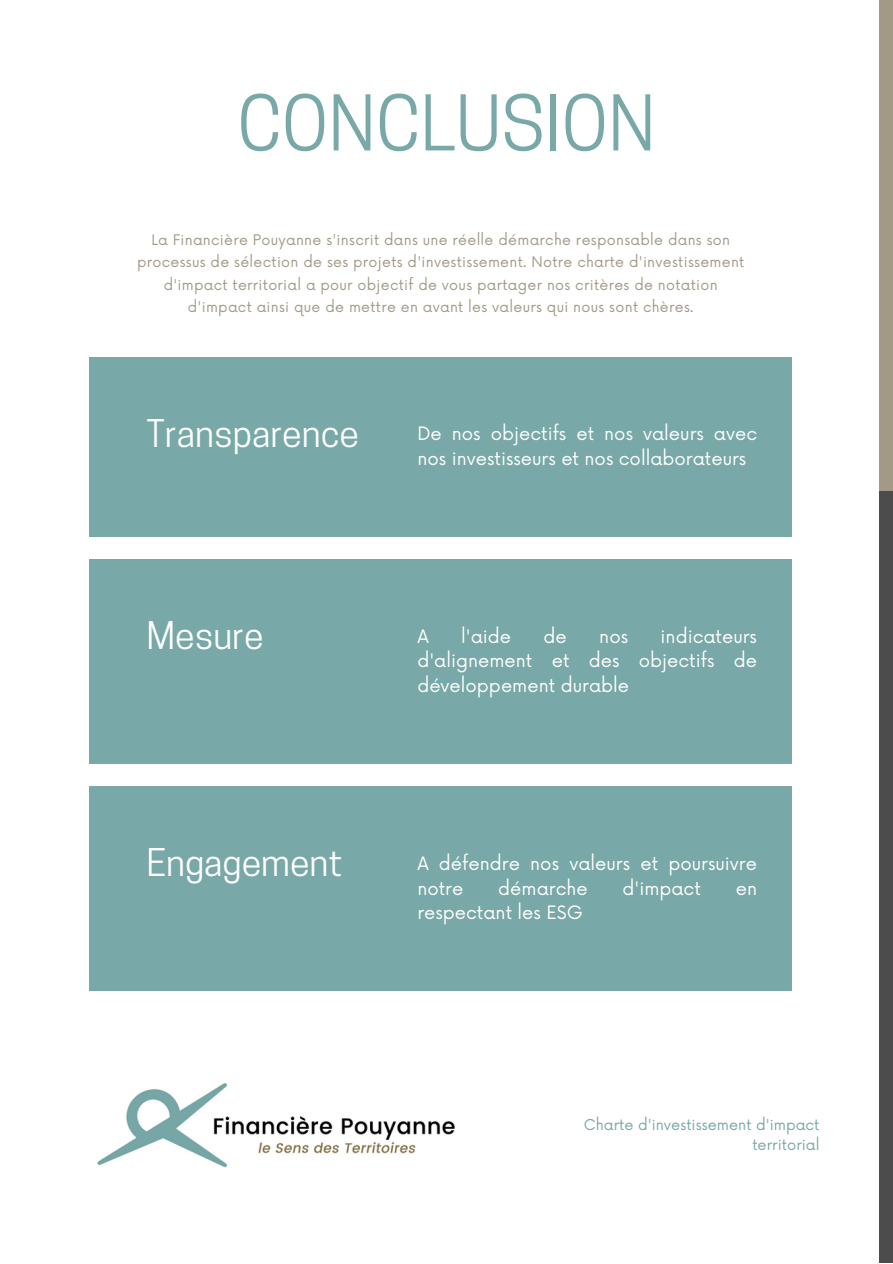
<style>
.page{position:relative;width:893px;height:1264px;background:#fff}
.page>*{position:absolute;margin:0;border:0;box-sizing:border-box;transform-origin:0 0}
.t1{font:72px "Cooper Hewitt";color:#78a8a7}
.t2{font:35.85px "Cooper Hewitt";color:#fff}
.t3{font:18px/24.8px "Now";color:#fff}
.t4{font:14.55px/20.2px "Now";color:#78a8a7;text-align:right}
.t5{font:14.25px/22.5px "Now";letter-spacing:.02em;color:#a29a87;text-align:center}
</style>
<div class="page">
<div style="left:879px;top:0;width:13px;height:491px;background:#a29a87"></div>
<div style="left:879px;top:491px;width:13px;height:771px;background:#4c4c4c"></div>
<div style="left:89px;top:559px;width:703px;height:205px;background:#78a8a7"></div>
<div style="left:89px;top:786px;width:703px;height:205px;background:#78a8a7"></div>
<div style="left:89px;top:357px;width:703px;height:180px;background:#78a8a7"></div>
<img style="left:97px;top:1083px;width:358px;height:85px">
<p class="t1" style="left:237px;top:96px;width:420px">CONCLUSION</p>
<p class="t5" style="left:137px;top:229px;width:609px">La Financière Pouyanne s'inscrit dans une réelle démarche responsable dans son processus de sélection de ses projets d'investissement. Notre charte d'investissement d'impact territorial a pour objectif de vous partager nos critères de notation d'impact ainsi que de mettre en avant les valeurs qui nous sont chères.</p>
<p class="t2" style="left:146px;top:419px;width:214px">Transparence</p>
<p class="t3" style="left:417px;top:422px;width:341px">De nos objectifs et nos valeurs avec nos investisseurs et nos collaborateurs</p>
<p class="t2" style="left:146px;top:622px;width:119px">Mesure</p>
<p class="t3" style="left:417px;top:624px;width:13px">A</p>
<p class="t3" style="left:461px;top:624px;width:51px">l'aide</p>
<p class="t3" style="left:543px;top:624px;width:25px">de</p>
<p class="t3" style="left:599px;top:624px;width:30px">nos</p>
<p class="t3" style="left:417px;top:624px;width:341px;text-align:justify;text-indent:243px">indicateurs d'alignement et des objectifs de développement durable</p>
<p class="t2" style="left:146px;top:849px;width:198px">Engagement</p>
<p class="t3" style="left:417px;top:851px;width:341px">A défendre nos valeurs et poursuivre notre</p>
<p class="t3" style="left:498px;top:876px;width:91px">démarche</p>
<p class="t3" style="left:622px;top:876px;width:80px">d'impact</p>
<p class="t3" style="left:735px;top:876px;width:23px">en</p>
<p class="t3" style="left:417px;top:901px;width:167px">respectant les ESG</p>
<p class="t4" style="left:583px;top:1115px;width:237px">Charte d'investissement d'impact territorial</p>
</div>
